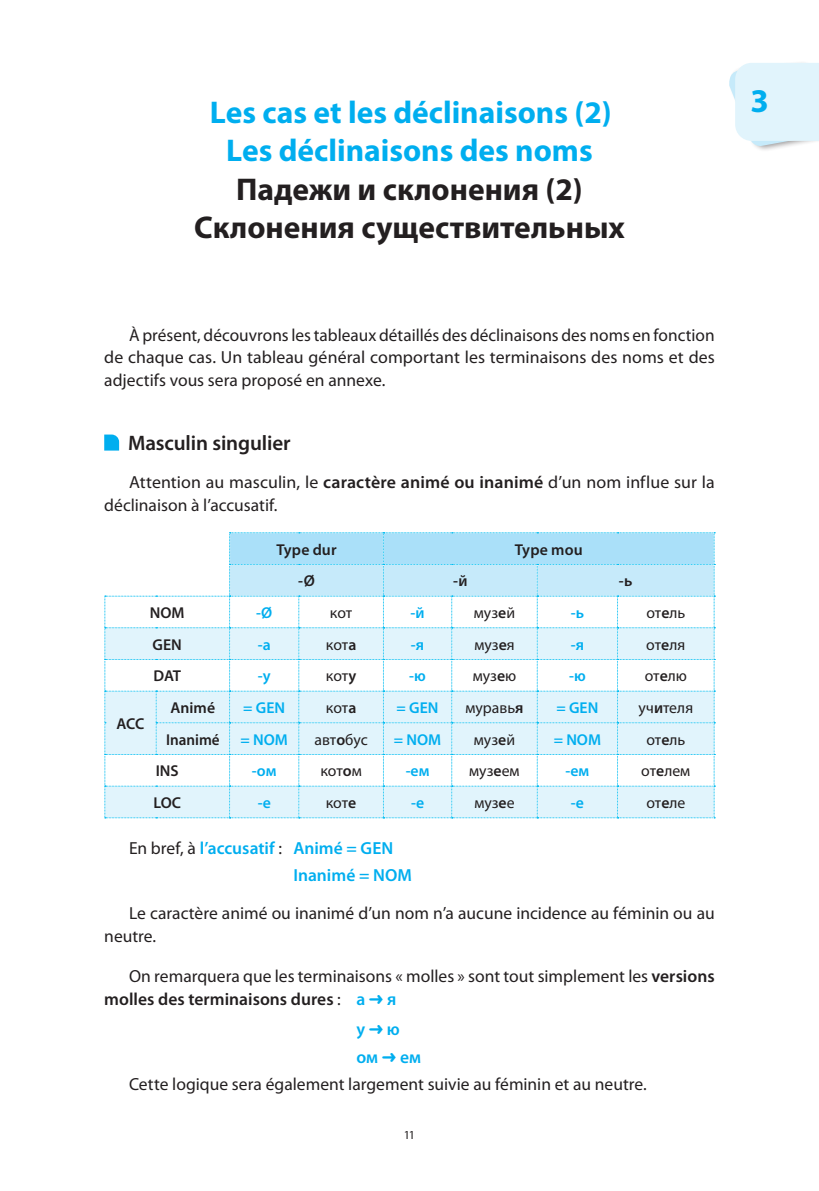
<style>
.page{position:relative;width:819px;height:1191px;background:#fff}
.page>*{position:absolute;margin:0;border:0;box-sizing:border-box;transform-origin:0 0}
.t1{font:700 33.25px "Myriad Pro";color:#00aeef}
.t2{font:700 31.5px/38.5px "Myriad Pro";color:#00aeef;text-align:center}
.t3{font:700 31.5px/38.5px "Myriad Pro";color:#231f20;text-align:center}
.t4{font:600 21px "Myriad Pro";letter-spacing:-.005em;color:#231f20}
.t5{font:17.5px/22.8px "Myriad Pro";color:#231f20}
.t6{font:600 17.5px/27.7px "Myriad Pro";color:#00aeef}
.t7{font:15.75px "Myriad Pro";letter-spacing:-.005em;color:#231f20}
.t8{font:600 15.75px "Myriad Pro";color:#00aeef}
.t9{font:600 15.75px "Myriad Pro";color:#231f20}
.t10{font:600 15.75px "Myriad Pro";color:#231f20;scale:.96 1}
.t11{font:12.25px "Myriad Pro";color:#231f20}
.s1{font-weight:600}
.s2{font-weight:400;color:#231f20}
.s3{font-weight:600;color:#00aeef}
.s4{color:#00aeef}
</style>
<div class="page">
<div style="left:728px;top:61px;width:91px;height:91px;background:#231f20;opacity:.45"></div>
<svg style="left:728px;top:63px;width:91px;height:85px;background:#e3f4fb"></svg>
<svg style="left:104px;top:434px;width:15px;height:16px"></svg>
<svg style="left:105px;top:532px;width:610px;height:286px"></svg>
<h2 class="t2" style="left:210px;top:92px;width:403px">Les cas et les déclinaisons (2)<br>Les déclinaisons des noms</h2>
<h2 class="t3" style="left:194px;top:169px;width:432px">Падежи и склонения (2)<br>Склонения существительных</h2>
<p class="t5" style="left:104px;top:323px;width:612px;text-align:justify;text-indent:25px">À présent, découvrons les tableaux détaillés des déclinaisons des noms en fonction de chaque cas. Un tableau général comportant les terminaisons des noms et des adjectifs vous sera proposé en annexe.</p>
<p class="t4" style="left:128px;top:430px;width:164px">Masculin singulier</p>
<p class="t5" style="left:104px;top:470px;width:612px;text-indent:25px">Attention au masculin, le <span class="s1">caractère animé ou inanimé</span> d’un nom influe sur la déclinaison à l’accusatif.</p>
<p class="t9" style="left:276px;top:539px;width:62px">Type dur</p>
<p class="t9" style="left:515px;top:539px;width:69px">Type mou</p>
<p class="t9" style="left:298px;top:571px;width:18px">-Ø</p>
<p class="t9" style="left:453px;top:571px;width:16px">-й</p>
<p class="t9" style="left:619px;top:571px;width:15px">-ь</p>
<p class="t9" style="left:150px;top:602px;width:36px">NOM</p>
<p class="t8" style="left:256px;top:602px;width:18px">-Ø</p>
<p class="t7" style="left:330px;top:603px;width:24px">кот</p>
<p class="t8" style="left:410px;top:602px;width:16px">-й</p>
<p class="t7" style="left:474px;top:603px;width:43px">муз<span class="s1">е</span>й</p>
<p class="t8" style="left:570px;top:602px;width:15px">-ь</p>
<p class="t7" style="left:646px;top:603px;width:40px">от<span class="s1">е</span>ль</p>
<p class="t9" style="left:153px;top:634px;width:31px">GEN</p>
<p class="t8" style="left:258px;top:634px;width:14px">-а</p>
<p class="t7" style="left:326px;top:634px;width:32px">кот<span class="s1">а</span></p>
<p class="t8" style="left:411px;top:634px;width:15px">-я</p>
<p class="t7" style="left:474px;top:634px;width:42px">муз<span class="s1">е</span>я</p>
<p class="t8" style="left:570px;top:634px;width:15px">-я</p>
<p class="t7" style="left:646px;top:634px;width:40px">от<span class="s1">е</span>ля</p>
<p class="t9" style="left:153px;top:666px;width:29px">DAT</p>
<p class="t8" style="left:258px;top:666px;width:14px">-у</p>
<p class="t7" style="left:326px;top:666px;width:32px">кот<span class="s1">у</span></p>
<p class="t8" style="left:409px;top:666px;width:18px">-ю</p>
<p class="t7" style="left:472px;top:666px;width:45px">муз<span class="s1">е</span>ю</p>
<p class="t8" style="left:569px;top:666px;width:18px">-ю</p>
<p class="t7" style="left:644px;top:666px;width:44px">от<span class="s1">е</span>лю</p>
<p class="t9" style="left:117px;top:713px;width:29px">ACC</p>
<p class="t9" style="left:171px;top:697px;width:46px">Animé</p>
<p class="t8" style="left:243px;top:697px;width:43px">= GEN</p>
<p class="t7" style="left:326px;top:698px;width:32px">кот<span class="s1">а</span></p>
<p class="t8" style="left:396px;top:697px;width:43px">= GEN</p>
<p class="t7" style="left:465px;top:698px;width:59px">муравь<span class="s1">я</span></p>
<p class="t8" style="left:556px;top:697px;width:43px">= GEN</p>
<p class="t7" style="left:638px;top:698px;width:56px">уч<span class="s1">и</span>теля</p>
<p class="t10" style="left:166px;top:729px;width:57px">Inanimé</p>
<p class="t8" style="left:240px;top:729px;width:49px">= NOM</p>
<p class="t7" style="left:314px;top:729px;width:55px">авт<span class="s1">о</span>бус</p>
<p class="t8" style="left:394px;top:729px;width:49px">= NOM</p>
<p class="t7" style="left:474px;top:729px;width:43px">муз<span class="s1">е</span>й</p>
<p class="t8" style="left:553px;top:729px;width:49px">= NOM</p>
<p class="t7" style="left:646px;top:729px;width:40px">от<span class="s1">е</span>ль</p>
<p class="t9" style="left:156px;top:761px;width:24px">INS</p>
<p class="t8" style="left:252px;top:761px;width:26px">-ом</p>
<p class="t7" style="left:320px;top:761px;width:43px">кот<span class="s1">о</span>м</p>
<p class="t8" style="left:405px;top:761px;width:25px">-ем</p>
<p class="t7" style="left:469px;top:761px;width:52px">муз<span class="s1">е</span>ем</p>
<p class="t8" style="left:565px;top:761px;width:25px">-ем</p>
<p class="t7" style="left:641px;top:761px;width:51px">от<span class="s1">е</span>лем</p>
<p class="t9" style="left:153px;top:792px;width:29px">LOC</p>
<p class="t8" style="left:258px;top:792px;width:15px">-е</p>
<p class="t7" style="left:326px;top:793px;width:32px">кот<span class="s1">е</span></p>
<p class="t8" style="left:411px;top:792px;width:15px">-е</p>
<p class="t7" style="left:474px;top:793px;width:42px">муз<span class="s1">е</span>е</p>
<p class="t8" style="left:571px;top:792px;width:15px">-е</p>
<p class="t7" style="left:646px;top:793px;width:40px">от<span class="s1">е</span>ле</p>
<p class="t6" style="left:293px;top:833px;width:120px;text-indent:-164px"><span class="s2">En bref, à</span> l’accusatif <span class="s2">:</span> Animé = GEN<br>Inanimé = NOM</p>
<p class="t5" style="left:104px;top:901px;width:612px;text-indent:25px">Le caractère animé ou inanimé d’un nom n’a aucune incidence au féminin ou au neutre.</p>
<p class="t5" style="left:104px;top:964px;width:612px;text-indent:25px">On remarquera que les terminaisons « molles » sont tout simplement les <span class="s1">versions molles des terminaisons dures</span> : <span class="s3">а</span> <span class="s4">➜</span> <span class="s3">я</span></p>
<p class="t6" style="left:356px;top:1014px;width:45px">у ➜ ю</p>
<p class="t6" style="left:356px;top:1042px;width:66px">ом ➜ ем</p>
<p class="t5" style="left:129px;top:1072px;width:519px">Cette logique sera également largement suivie au féminin et au neutre.</p>
<p class="t11" style="left:403px;top:1127px;width:13px">11</p>
<h1 class="t1" style="left:750px;top:79px;width:20px">3</h1>
</div>
